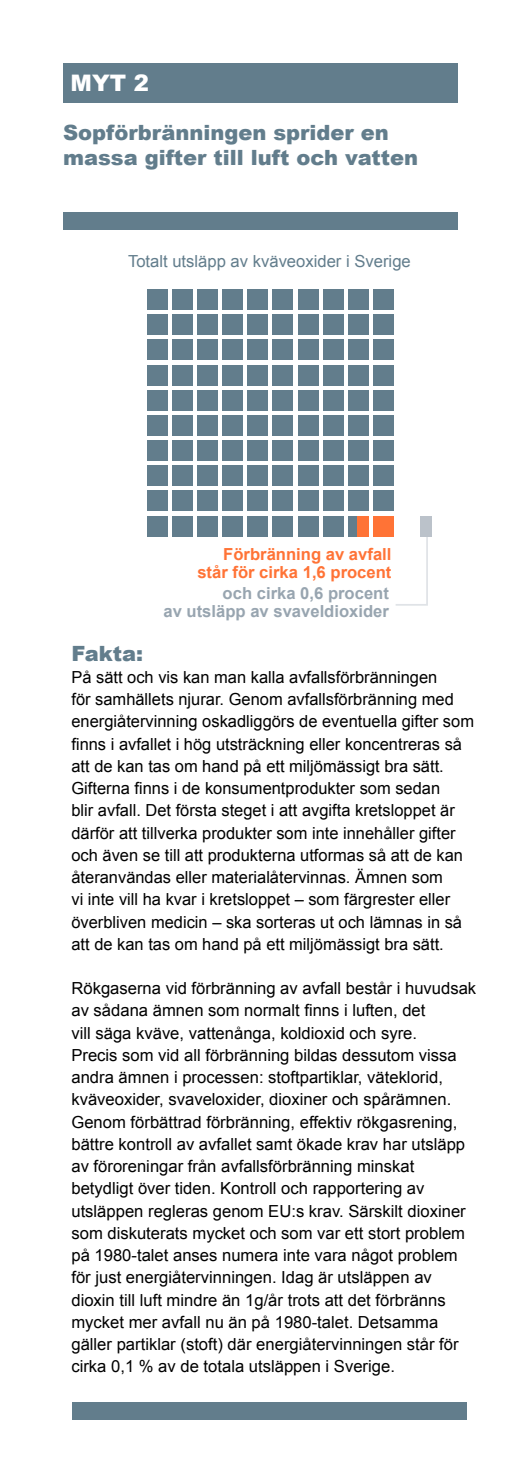
<style>
.page{position:relative;width:521px;height:1474px;background:#fff}
.page>*{position:absolute;margin:0;border:0;box-sizing:border-box;transform-origin:0 0}
.t1{font:900 22.75px "Arial";color:#fff}
.t2{font:900 21px/25.2px "Arial";color:#627d8c}
.t3{font:16.62px/22.2px "Arial";color:#000}
.t4{font:700 16.62px/17.5px "Arial";color:#98a5b0;text-align:right}
.t5{font:700 16.62px/17.5px "Arial";color:#ff7336;text-align:right}
.t6{font:16.62px "Arial";color:#627d8c}
</style>
<div class="page">
<div style="left:72px;top:1402px;width:395px;height:17px;background:#627d8c"></div>
<div style="left:63px;top:212px;width:395px;height:17px;background:#627d8c"></div>
<div style="left:63px;top:63px;width:395px;height:40px;background:#627d8c"></div>
<div style="left:147px;top:289px;width:20px;height:21px;background:#627d8c"></div>
<div style="left:172px;top:289px;width:20px;height:21px;background:#627d8c"></div>
<div style="left:197px;top:289px;width:21px;height:21px;background:#627d8c"></div>
<div style="left:222px;top:289px;width:21px;height:21px;background:#627d8c"></div>
<div style="left:247px;top:289px;width:21px;height:21px;background:#627d8c"></div>
<div style="left:273px;top:289px;width:20px;height:21px;background:#627d8c"></div>
<div style="left:298px;top:289px;width:20px;height:21px;background:#627d8c"></div>
<div style="left:323px;top:289px;width:21px;height:21px;background:#627d8c"></div>
<div style="left:348px;top:289px;width:21px;height:21px;background:#627d8c"></div>
<div style="left:373px;top:289px;width:21px;height:21px;background:#627d8c"></div>
<div style="left:147px;top:314px;width:20px;height:21px;background:#627d8c"></div>
<div style="left:172px;top:314px;width:20px;height:21px;background:#627d8c"></div>
<div style="left:197px;top:314px;width:21px;height:21px;background:#627d8c"></div>
<div style="left:222px;top:314px;width:21px;height:21px;background:#627d8c"></div>
<div style="left:247px;top:314px;width:21px;height:21px;background:#627d8c"></div>
<div style="left:273px;top:314px;width:20px;height:21px;background:#627d8c"></div>
<div style="left:298px;top:314px;width:20px;height:21px;background:#627d8c"></div>
<div style="left:323px;top:314px;width:21px;height:21px;background:#627d8c"></div>
<div style="left:348px;top:314px;width:21px;height:21px;background:#627d8c"></div>
<div style="left:373px;top:314px;width:21px;height:21px;background:#627d8c"></div>
<div style="left:147px;top:339px;width:20px;height:21px;background:#627d8c"></div>
<div style="left:172px;top:339px;width:20px;height:21px;background:#627d8c"></div>
<div style="left:197px;top:339px;width:21px;height:21px;background:#627d8c"></div>
<div style="left:222px;top:339px;width:21px;height:21px;background:#627d8c"></div>
<div style="left:247px;top:339px;width:21px;height:21px;background:#627d8c"></div>
<div style="left:273px;top:339px;width:20px;height:21px;background:#627d8c"></div>
<div style="left:298px;top:339px;width:20px;height:21px;background:#627d8c"></div>
<div style="left:323px;top:339px;width:21px;height:21px;background:#627d8c"></div>
<div style="left:348px;top:339px;width:21px;height:21px;background:#627d8c"></div>
<div style="left:373px;top:339px;width:21px;height:21px;background:#627d8c"></div>
<div style="left:147px;top:365px;width:20px;height:20px;background:#627d8c"></div>
<div style="left:172px;top:365px;width:20px;height:20px;background:#627d8c"></div>
<div style="left:197px;top:365px;width:21px;height:20px;background:#627d8c"></div>
<div style="left:222px;top:365px;width:21px;height:20px;background:#627d8c"></div>
<div style="left:247px;top:365px;width:21px;height:20px;background:#627d8c"></div>
<div style="left:273px;top:365px;width:20px;height:20px;background:#627d8c"></div>
<div style="left:298px;top:365px;width:20px;height:20px;background:#627d8c"></div>
<div style="left:323px;top:365px;width:21px;height:20px;background:#627d8c"></div>
<div style="left:348px;top:365px;width:21px;height:20px;background:#627d8c"></div>
<div style="left:373px;top:365px;width:21px;height:20px;background:#627d8c"></div>
<div style="left:147px;top:390px;width:20px;height:20px;background:#627d8c"></div>
<div style="left:172px;top:390px;width:20px;height:20px;background:#627d8c"></div>
<div style="left:197px;top:390px;width:21px;height:20px;background:#627d8c"></div>
<div style="left:222px;top:390px;width:21px;height:20px;background:#627d8c"></div>
<div style="left:247px;top:390px;width:21px;height:20px;background:#627d8c"></div>
<div style="left:273px;top:390px;width:20px;height:20px;background:#627d8c"></div>
<div style="left:298px;top:390px;width:20px;height:20px;background:#627d8c"></div>
<div style="left:323px;top:390px;width:21px;height:20px;background:#627d8c"></div>
<div style="left:348px;top:390px;width:21px;height:20px;background:#627d8c"></div>
<div style="left:373px;top:390px;width:21px;height:20px;background:#627d8c"></div>
<div style="left:147px;top:415px;width:20px;height:20px;background:#627d8c"></div>
<div style="left:172px;top:415px;width:20px;height:20px;background:#627d8c"></div>
<div style="left:197px;top:415px;width:21px;height:20px;background:#627d8c"></div>
<div style="left:222px;top:415px;width:21px;height:20px;background:#627d8c"></div>
<div style="left:247px;top:415px;width:21px;height:20px;background:#627d8c"></div>
<div style="left:273px;top:415px;width:20px;height:20px;background:#627d8c"></div>
<div style="left:298px;top:415px;width:20px;height:20px;background:#627d8c"></div>
<div style="left:323px;top:415px;width:21px;height:20px;background:#627d8c"></div>
<div style="left:348px;top:415px;width:21px;height:20px;background:#627d8c"></div>
<div style="left:373px;top:415px;width:21px;height:20px;background:#627d8c"></div>
<div style="left:147px;top:440px;width:20px;height:21px;background:#627d8c"></div>
<div style="left:172px;top:440px;width:20px;height:21px;background:#627d8c"></div>
<div style="left:197px;top:440px;width:21px;height:21px;background:#627d8c"></div>
<div style="left:222px;top:440px;width:21px;height:21px;background:#627d8c"></div>
<div style="left:247px;top:440px;width:21px;height:21px;background:#627d8c"></div>
<div style="left:273px;top:440px;width:20px;height:21px;background:#627d8c"></div>
<div style="left:298px;top:440px;width:20px;height:21px;background:#627d8c"></div>
<div style="left:323px;top:440px;width:21px;height:21px;background:#627d8c"></div>
<div style="left:348px;top:440px;width:21px;height:21px;background:#627d8c"></div>
<div style="left:373px;top:440px;width:21px;height:21px;background:#627d8c"></div>
<div style="left:147px;top:465px;width:20px;height:21px;background:#627d8c"></div>
<div style="left:172px;top:465px;width:20px;height:21px;background:#627d8c"></div>
<div style="left:197px;top:465px;width:21px;height:21px;background:#627d8c"></div>
<div style="left:222px;top:465px;width:21px;height:21px;background:#627d8c"></div>
<div style="left:247px;top:465px;width:21px;height:21px;background:#627d8c"></div>
<div style="left:273px;top:465px;width:20px;height:21px;background:#627d8c"></div>
<div style="left:298px;top:465px;width:20px;height:21px;background:#627d8c"></div>
<div style="left:323px;top:465px;width:21px;height:21px;background:#627d8c"></div>
<div style="left:348px;top:465px;width:21px;height:21px;background:#627d8c"></div>
<div style="left:373px;top:465px;width:21px;height:21px;background:#627d8c"></div>
<div style="left:147px;top:490px;width:20px;height:21px;background:#627d8c"></div>
<div style="left:172px;top:490px;width:20px;height:21px;background:#627d8c"></div>
<div style="left:197px;top:490px;width:21px;height:21px;background:#627d8c"></div>
<div style="left:222px;top:490px;width:21px;height:21px;background:#627d8c"></div>
<div style="left:247px;top:490px;width:21px;height:21px;background:#627d8c"></div>
<div style="left:273px;top:490px;width:20px;height:21px;background:#627d8c"></div>
<div style="left:298px;top:490px;width:20px;height:21px;background:#627d8c"></div>
<div style="left:323px;top:490px;width:21px;height:21px;background:#627d8c"></div>
<div style="left:348px;top:490px;width:21px;height:21px;background:#627d8c"></div>
<div style="left:373px;top:490px;width:21px;height:21px;background:#627d8c"></div>
<div style="left:147px;top:516px;width:20px;height:20px;background:#627d8c"></div>
<div style="left:172px;top:516px;width:20px;height:20px;background:#627d8c"></div>
<div style="left:197px;top:516px;width:21px;height:20px;background:#627d8c"></div>
<div style="left:222px;top:516px;width:21px;height:20px;background:#627d8c"></div>
<div style="left:247px;top:516px;width:21px;height:20px;background:#627d8c"></div>
<div style="left:273px;top:516px;width:20px;height:20px;background:#627d8c"></div>
<div style="left:298px;top:516px;width:20px;height:20px;background:#627d8c"></div>
<div style="left:323px;top:516px;width:21px;height:20px;background:#627d8c"></div>
<div style="left:348px;top:516px;width:21px;height:20px;background:#627d8c"></div>
<div style="left:373px;top:516px;width:21px;height:20px;background:#ff7336"></div>
<div style="left:357px;top:516px;width:12px;height:20px;background:#ff7336"></div>
<svg style="left:395px;top:536px;width:34px;height:70px"></svg>
<div style="left:420px;top:516px;width:12px;height:20px;background:#bbc2ca"></div>
<h1 class="t1" style="left:71px;top:66px;width:80px">MYT 2</h1>
<p class="t2" style="left:63px;top:119px;width:357px">Sopförbränningen sprider en massa gifter till luft och vatten</p>
<p class="t6" style="left:128px;top:252px;width:284px">Totalt utsläpp av kväveoxider i Sverige</p>
<p class="t5" style="left:197px;top:545px;width:196px">Förbränning av avfall står för cirka 1,6 procent</p>
<p class="t4" style="left:163px;top:585px;width:227px">och cirka 0,6 procent<br>av utsläpp av svaveldioxider</p>
<p class="t2" style="left:71px;top:640px;width:73px">Fakta:</p>
<p class="t3" style="left:71px;top:666px;width:404px">På sätt och vis kan man kalla avfallsförbränningen<br>för samhällets njurar. Genom avfallsförbränning med energiåtervinning oskadliggörs de eventuella gifter som finns i avfallet i hög utsträckning eller koncentreras så att de kan tas om hand på ett miljömässigt bra sätt.<br>Gifterna finns i de konsumentprodukter som sedan<br>blir avfall. Det första steget i att avgifta kretsloppet är därför att tillverka produkter som inte innehåller gifter och även se till att produkterna utformas så att de kan återanvändas eller materialåtervinnas. Ämnen som<br>vi inte vill ha kvar i kretsloppet – som färgrester eller överbliven medicin – ska sorteras ut och lämnas in så att de kan tas om hand på ett miljömässigt bra sätt.</p>
<p class="t3" style="left:71px;top:977px;width:406px">Rökgaserna vid förbränning av avfall består i huvudsak av sådana ämnen som normalt finns i luften, det<br>vill säga kväve, vattenånga, koldioxid och syre.<br>Precis som vid all förbränning bildas dessutom vissa andra ämnen i processen: stoftpartiklar, väteklorid, kväveoxider, svaveloxider, dioxiner och spårämnen.<br>Genom förbättrad förbränning, effektiv rökgasrening, bättre kontroll av avfallet samt ökade krav har utsläpp av föroreningar från avfallsförbränning minskat betydligt över tiden. Kontroll och rapportering av utsläppen regleras genom EU:s krav. Särskilt dioxiner som diskuterats mycket och som var ett stort problem på 1980-talet anses numera inte vara något problem för just energiåtervinningen. Idag är utsläppen av dioxin till luft mindre än 1g/år trots att det förbränns mycket mer avfall nu än på 1980-talet. Detsamma gäller partiklar (stoft) där energiåtervinningen står för cirka 0,1 % av de totala utsläppen i Sverige.</p>
</div>
